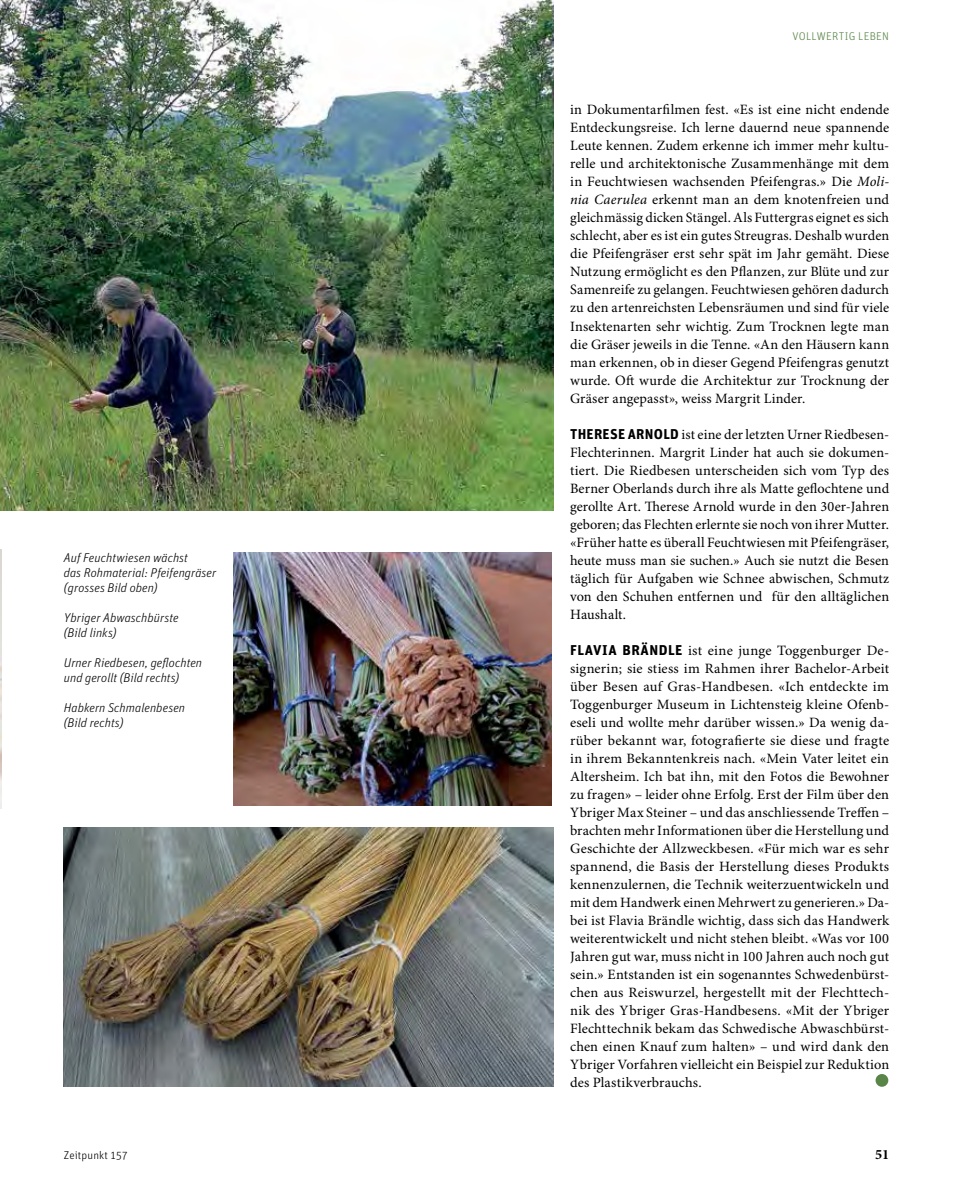
<style>
.page{position:relative;width:953px;height:1191px;background:#fff}
.page>*{position:absolute;margin:0;border:0;box-sizing:border-box;transform-origin:0 0}
.t1{font:14.25px/18px "Minion Pro";letter-spacing:.01em;color:#000;text-align:justify}
.t2{font:700 14.25px "Minion Pro";color:#000}
.t3{font:italic 300 12.75px/15px "Unit OT";letter-spacing:.005em;color:#000}
.t4{font:300 11.25px "Unit OT";letter-spacing:.03em;color:#598548}
.t5{font:300 11.25px "Unit OT";letter-spacing:.015em;color:#000}
.s1{font-style:italic}
.s2{font-family:"Unit OT";font-weight:700}
</style>
<div class="page">
<div style="left:875px;top:1074px;width:13px;height:12px;background:#598548;border-radius:50%"></div>
<img style="left:0;top:0;width:553px;height:510px">
<img style="left:64px;top:827px;width:489px;height:259px">
<img style="left:234px;top:552px;width:317px;height:253px">
<p class="t3" style="left:64px;top:550px;width:154px">Auf Feuchtwiesen wächst<br>das Rohmaterial: Pfeifengräser (grosses Bild oben)</p>
<p class="t3" style="left:64px;top:610px;width:116px">Ybriger Abwaschbürste (Bild links)</p>
<p class="t3" style="left:64px;top:655px;width:140px">Urner Riedbesen, geflochten und gerollt (Bild rechts)</p>
<p class="t3" style="left:64px;top:700px;width:123px">Habkern Schmalenbesen (Bild rechts)</p>
<p class="t4" style="left:792px;top:29px;width:98px">VOLLWERTIG LEBEN</p>
<p class="t1" style="left:570px;top:101px;width:320px">in Dokumentarfilmen fest. «Es ist eine nicht endende Entdeckungsreise. Ich lerne dauernd neue spannende Leute kennen. Zudem erkenne ich immer mehr kultu&shy;relle und architektonische Zusammenhänge mit dem in Feuchtwiesen wachsenden Pfeifengras.» Die <span class="s1">Moli&shy;nia Caerulea</span> erkennt man an dem knotenfreien und gleichmässig dicken Stängel. Als Futtergras eignet es sich schlecht, aber es ist ein gutes Streugras. Deshalb wurden die Pfeifengräser erst sehr spät im Jahr gemäht. Diese Nutzung ermöglicht es den Pflanzen, zur Blüte und zur Samenreife zu gelangen. Feuchtwiesen gehören dadurch zu den artenreichsten Lebensräumen und sind für viele Insektenarten sehr wichtig. Zum Trocknen legte man die Gräser jeweils in die Tenne. «An den Häusern kann man erkennen, ob in dieser Gegend Pfeifengras genutzt wurde. Oft wurde die Architektur zur Trocknung der Gräser angepasst», weiss Margrit Linder.</p>
<p class="t1" style="left:570px;top:425px;width:320px"><span class="s2">THERESE ARNOLD</span> ist eine der letzten Urner Riedbesen-Flechterinnen. Margrit Linder hat auch sie dokumen&shy;tiert. Die Riedbesen unterscheiden sich vom Typ des Berner Oberlands durch ihre als Matte geflochtene und gerollte Art. Therese Arnold wurde in den 30er-Jahren geboren; das Flechten erlernte sie noch von ihrer Mutter. «Früher hatte es überall Feuchtwiesen mit Pfeifengräser, heute muss man sie suchen.» Auch sie nutzt die Besen täglich für Aufgaben wie Schnee abwischen, Schmutz von den Schuhen entfernen und für den alltäglichen Haushalt.</p>
<p class="t1" style="left:570px;top:641px;width:320px"><span class="s2">FLAVIA BRÄNDLE</span> ist eine junge Toggenburger De&shy;signerin; sie stiess im Rahmen ihrer Bachelor-Arbeit über Besen auf Gras-Handbesen. «Ich entdeckte im Toggenburger Museum in Lichtensteig kleine Ofenb&shy;eseli und wollte mehr darüber wissen.» Da wenig da&shy;rüber bekannt war, fotografierte sie diese und fragte in ihrem Bekanntenkreis nach. «Mein Vater leitet ein Altersheim. Ich bat ihn, mit den Fotos die Bewohner zu fragen» – leider ohne Erfolg. Erst der Film über den Ybriger Max Steiner – und das anschliessende Treffen – brachten mehr Informationen über die Herstellung und Geschichte der Allzweckbesen. «Für mich war es sehr spannend, die Basis der Herstellung dieses Produkts kennenzulernen, die Technik weiterzuentwickeln und mit dem Handwerk einen Mehrwert zu generieren.» Da&shy;bei ist Flavia Brändle wichtig, dass sich das Handwerk weiterentwickelt und nicht stehen bleibt. «Was vor 100<br>Jahren gut war, muss nicht in 100 Jahren auch noch gut sein.» Entstanden ist ein sogenanntes Schwedenbürst&shy;chen aus Reiswurzel, hergestellt mit der Flechttech&shy;nik des Ybriger Gras-Handbesens. «Mit der Ybriger Flechttechnik bekam das Schwedische Abwaschbürst&shy;chen einen Knauf zum halten» – und wird dank den Ybriger Vorfahren vielleicht ein Beispiel zur Reduktion des Plastikverbrauchs.</p>
<p class="t5" style="left:64px;top:1148px;width:65px">Zeitpunkt 157</p>
<p class="t2" style="left:875px;top:1145px;width:15px">51</p>
</div>
